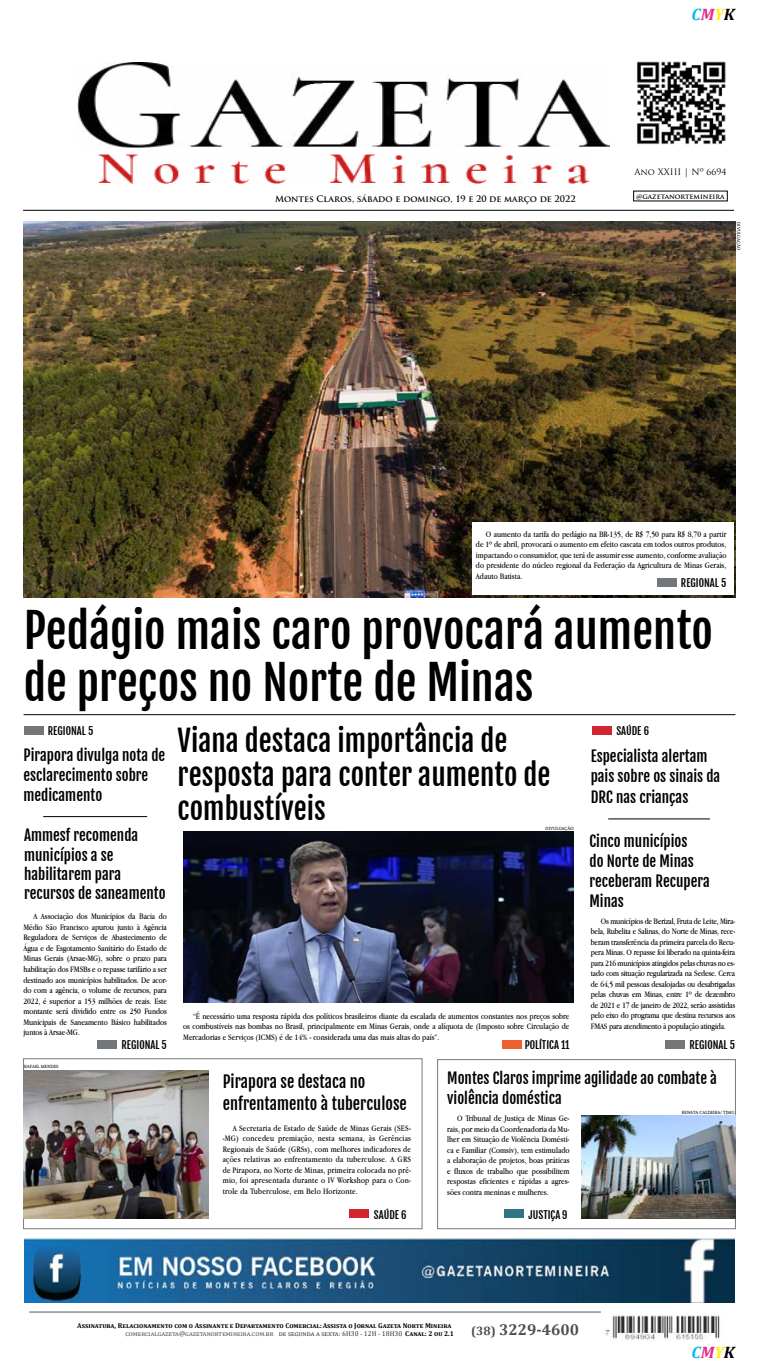
<style>
.page{position:relative;width:759px;height:1365px;background:#fff}
.page>*{position:absolute;margin:0;border:0;box-sizing:border-box;transform-origin:0 0}
.t1{font:46.38px/51.6px "Fjalla One";color:#000}
.t2{font:28.88px/34.1px "Fjalla One";color:#000}
.t3{font:italic 700 16.62px "Cambria";color:#00b9f3}
.t4{font:16.19px/21.2px "Fjalla One";color:#000}
.t5{font:700 15.75px "Cambria";color:#4b4d50}
.t6{font:14.88px/20.1px "Fjalla One";color:#000}
.t7{font:700 12.25px "Cambria";color:#4b4d50}
.t8{font:10.5px "Fjalla One";color:#000}
.t9{font:8.75px/10.5px "Apple Garamond";color:#000;text-align:justify}
.t10{font:8.75px "Apple Garamond";letter-spacing:-.02em;color:#000}
.t11{font:8.75px "Apple Garamond";letter-spacing:.02em;color:#000}
.t12{font:700 8.75px "Trajan Pro";color:#000}
.t13{font:8.75px "Trajan Pro";color:#000}
.t14{font:700 7px "Cambria";color:#000}
.t15{font:7px "Cambria";color:#333}
.t16{font:7px "Cambria";letter-spacing:.055em;color:#4b4d50}
.t17{font:700 7px "Trajan Pro";color:#000}
.t18{font:4.38px "Andada";color:#000}
.s1{color:#e82a8c}
.s2{color:#fff00c}
.s3{color:#000}
.s4{font-weight:700;color:#000}
</style>
<div class="page">
<hr style="left:29px;top:1311px;width:572px;height:1px;background:#58595b">
<img style="left:78px;top:63px;width:532px;height:121px">
<img style="left:637px;top:61px;width:89px;height:84px">
<div style="left:504px;top:1209px;width:19px;height:8px;background:#2e7686"></div>
<div style="left:502px;top:1040px;width:20px;height:8px;background:#eb6130"></div>
<div style="left:98px;top:1040px;width:19px;height:8px;background:#747779"></div>
<div style="left:24px;top:726px;width:20px;height:9px;background:#747779"></div>
<hr style="left:23px;top:210px;width:711px;height:1px;background:#000">
<img style="left:605px;top:1315px;width:115px;height:25px">
<div style="left:23px;top:1058px;width:399px;height:170px;border:1px solid #78797d"></div>
<hr style="left:24px;top:714px;width:711px;height:1px;background:#000">
<hr style="left:43px;top:816px;width:104px;height:1px;background:#000">
<hr style="left:608px;top:818px;width:102px;height:1px;background:#000">
<img style="left:24px;top:1238px;width:711px;height:64px">
<img style="left:183px;top:831px;width:391px;height:171px">
<img style="left:24px;top:222px;width:711px;height:375px">
<div style="left:472px;top:522px;width:261px;height:73px;background:#fff"></div>
<img style="left:24px;top:1070px;width:184px;height:148px">
<div style="left:437px;top:1059px;width:299px;height:169px;border:1px solid #78797d"></div>
<img style="left:581px;top:1115px;width:154px;height:103px">
<div style="left:666px;top:1040px;width:19px;height:8px;background:#747779"></div>
<div style="left:349px;top:1209px;width:20px;height:8px;background:#d12530"></div>
<div style="left:592px;top:726px;width:19px;height:9px;background:#d12530"></div>
<div style="left:657px;top:578px;width:20px;height:9px;background:#747779"></div>
<h3 class="t3" style="left:692px;top:2px;width:45px">C<span class="s1">M</span><span class="s2">Y</span><span class="s3">K</span></h3>
<p class="t12" style="left:275px;top:193px;width:302px">Montes Claros, sábado e domingo, 19 e 20 de março de 2022</p>
<p class="t13" style="left:634px;top:166px;width:94px">Ano XXIII | Nº 6694</p>
<p class="t17" style="left:636px;top:192px;width:90px">@gazetanortemineira</p>
<p class="t18" style="left:741px;top:222px;width:30px;rotate:90deg">DIVULGAÇÃO</p>
<p class="t9" style="left:476px;top:528px;width:252px;text-indent:10px">O aumento da tarifa do pedágio na BR-135, de $R 7,50 para $R 8,70 a partir de º1 de abril, provocará o aumento em efeito cascata em todos outros produtos, impactando o consumidor, que terá de assumir esse aumento, conforme avaliação do presidente do núcleo regional da Federação da Agricultura de Minas Gerais,</p>
<p class="t8" style="left:681px;top:576px;width:47px">REGIONAL 5</p>
<p class="t9" style="left:476px;top:570px;width:48px">Adauto Batista.</p>
<h1 class="t1" style="left:24px;top:604px;width:691px">Pedágio mais caro provocará aumento de preços no Norte de Minas</h1>
<h3 class="t6" style="left:591px;top:746px;width:131px">Especialista alertam pais sobre os sinais da<br>DRC nas crianças</h3>
<h2 class="t2" style="left:178px;top:723px;width:374px">Viana destaca importância de resposta para conter aumento de combustíveis</h2>
<p class="t8" style="left:616px;top:724px;width:34px">SAÚDE 6</p>
<p class="t8" style="left:48px;top:724px;width:47px">REGIONAL 5</p>
<h3 class="t6" style="left:24px;top:745px;width:143px">Pirapora divulga nota de esclarecimento sobre medicamento</h3>
<h3 class="t6" style="left:24px;top:825px;width:116px">Ammesf recomenda</h3>
<p class="t18" style="left:546px;top:825px;width:30px">DIVULGAÇÃO</p>
<h3 class="t6" style="left:24px;top:845px;width:143px;line-height:19.2px">municípios a se habilitarem para recursos de saneamento</h3>
<p class="t9" style="left:23px;top:911px;width:145px;text-indent:10px">A Associação dos Municípios da Bacia do Médio São Francisco apurou junto à Agência Reguladora de Serviços de Abastecimento de Água e de Esgotamento Sanitário do Estado de Minas Gerais (Arsae-MG ,) sobre o prazo para habilitação dos FMSBs oe repasse tarifário a ser</p>
<p class="t9" style="left:23px;top:984px;width:145px">do com a agência o, volume de recursos, para</p>
<p class="t9" style="left:23px;top:974px;width:145px">destinado aos municípios habilitados. De acor-</p>
<p class="t9" style="left:23px;top:995px;width:145px">2022, é superior a 153 milhões de reais. Este montante será dividido entre os 250 Fundos Municipais de Saneamento Básico habilitados juntos à Arsae-MG.</p>
<p class="t8" style="left:122px;top:1038px;width:47px">REGIONAL 5</p>
<p class="t9" style="left:183px;top:1010px;width:388px;text-indent:10px">É“ necessário uma resposta rápida dos políticos brasileiros diante da escalada de aumentos constantes nos preços sobre os combustíveis nas bombas no Brasil, principalmente em Minas Gerais, onde a alíquota de (Imposto sobre Circulação de Mercadorias e Serviços (ICMS é) de 14% - considerada uma das mais altas do país .“</p>
<p class="t8" style="left:525px;top:1038px;width:46px">POLÍTICA 11</p>
<h3 class="t6" style="left:590px;top:830px;width:122px">Cinco municípios<br>do Norte de Minas receberam Recupera<br>Minas</h3>
<p class="t10" style="left:601px;top:915px;width:136px">Os municípios de Berizal, Fruta de Leite, Mira-</p>
<p class="t10" style="left:591px;top:926px;width:146px">bela, Rubelita e Salinas, do Norte de Minas, rece-</p>
<p class="t10" style="left:591px;top:936px;width:146px">beram transferência da primeira parcela do Recu-</p>
<p class="t10" style="left:591px;top:947px;width:146px">pera Minas O. repasse foi liberado na quinta-feira</p>
<p class="t10" style="left:591px;top:957px;width:146px">para 216 municípios atingidos pelas chuvas no es-</p>
<p class="t9" style="left:591px;top:978px;width:146px">de 64,5 mil pessoas desalojadas ou desabrigadas pelas chuvas em Minas, entre º1 de dezembro de 2021 e 17 de janeiro de 2022, serão assistidas pelo eixo do programa que destina recursos aos FMAS para atendimento à população atingida.</p>
<p class="t10" style="left:591px;top:968px;width:146px">tado com situação regularizada na Sedese. Cerca</p>
<p class="t8" style="left:690px;top:1038px;width:47px">REGIONAL 5</p>
<p class="t18" style="left:24px;top:1064px;width:36px">RAFAEL MENDES</p>
<h3 class="t4" style="left:223px;top:1071px;width:186px">Pirapora se destaca no enfrentamento à tuberculose</h3>
<p class="t9" style="left:223px;top:1122px;width:190px;text-indent:10px">A Secretaria de Estado de Saúde de Minas Gerais (SES--MG) concedeu premiação, nesta semana, às Gerências Regionais de Saúde (GRSs ,) com melhores indicadores de ações relativas ao enfrentamento da tuberculose A. GRS</p>
<p class="t11" style="left:223px;top:1185px;width:137px">trole da Tuberculose, em Belo Horizonte.</p>
<p class="t11" style="left:223px;top:1164px;width:190px">de Pirapora, no Norte de Minas, primeira colocada no prê-</p>
<p class="t11" style="left:223px;top:1174px;width:190px">mio, foi apresentada durante IVo Workshop para o Con-</p>
<h3 class="t6" style="left:447px;top:1067px;width:271px">Montes Claros imprime agilidade ao combate à violência doméstica</h3>
<p class="t9" style="left:457px;top:1112px;width:114px">O Tribunal de Justiça de Minas Ge-</p>
<p class="t9" style="left:447px;top:1154px;width:124px">a elaboração de projetos, boas práticas e fluxos de trabalho que possibilitem</p>
<p class="t9" style="left:447px;top:1186px;width:103px">sões contra meninas e mulheres.</p>
<p class="t9" style="left:447px;top:1123px;width:124px">rais, por meio da Coordenadoria da Mu-</p>
<p class="t9" style="left:447px;top:1133px;width:124px">lher em Situação de Violência Domésti-</p>
<p class="t9" style="left:447px;top:1144px;width:124px">ca e Familiar (Comsiv ,) tem estimulado</p>
<p class="t9" style="left:447px;top:1175px;width:124px">respostas eficientes e rápidas a agres-</p>
<p class="t18" style="left:682px;top:1109px;width:54px">RENATA CALDEIRA/ TJMG</p>
<p class="t8" style="left:374px;top:1207px;width:34px">SAÚDE 6</p>
<p class="t8" style="left:528px;top:1207px;width:41px">JUSTIÇA 9</p>
<p class="t14" style="left:77px;top:1320px;width:376px">Assinatura, Relacionamento com o Assinante e Departamento Comercial:Assista o Jornal Gazeta Norte Mineira</p>
<h3 class="t5" style="left:499px;top:1317px;width:81px">3229-4600</h3>
<h3 class="t7" style="left:471px;top:1321px;width:26px">(38)</h3>
<p class="t16" style="left:125px;top:1329px;width:149px">comercialgazeta@gazetanortemineira.com.br</p>
<p class="t15" style="left:279px;top:1329px;width:177px">de segunda a sexta H6: 30 - 12H - 18H30 <span class="s4">Canal 2: ou 2.1</span></p>
<h3 class="t3" style="left:692px;top:1340px;width:45px">C<span class="s1">M</span><span class="s2">Y</span><span class="s3">K</span></h3>
</div>
